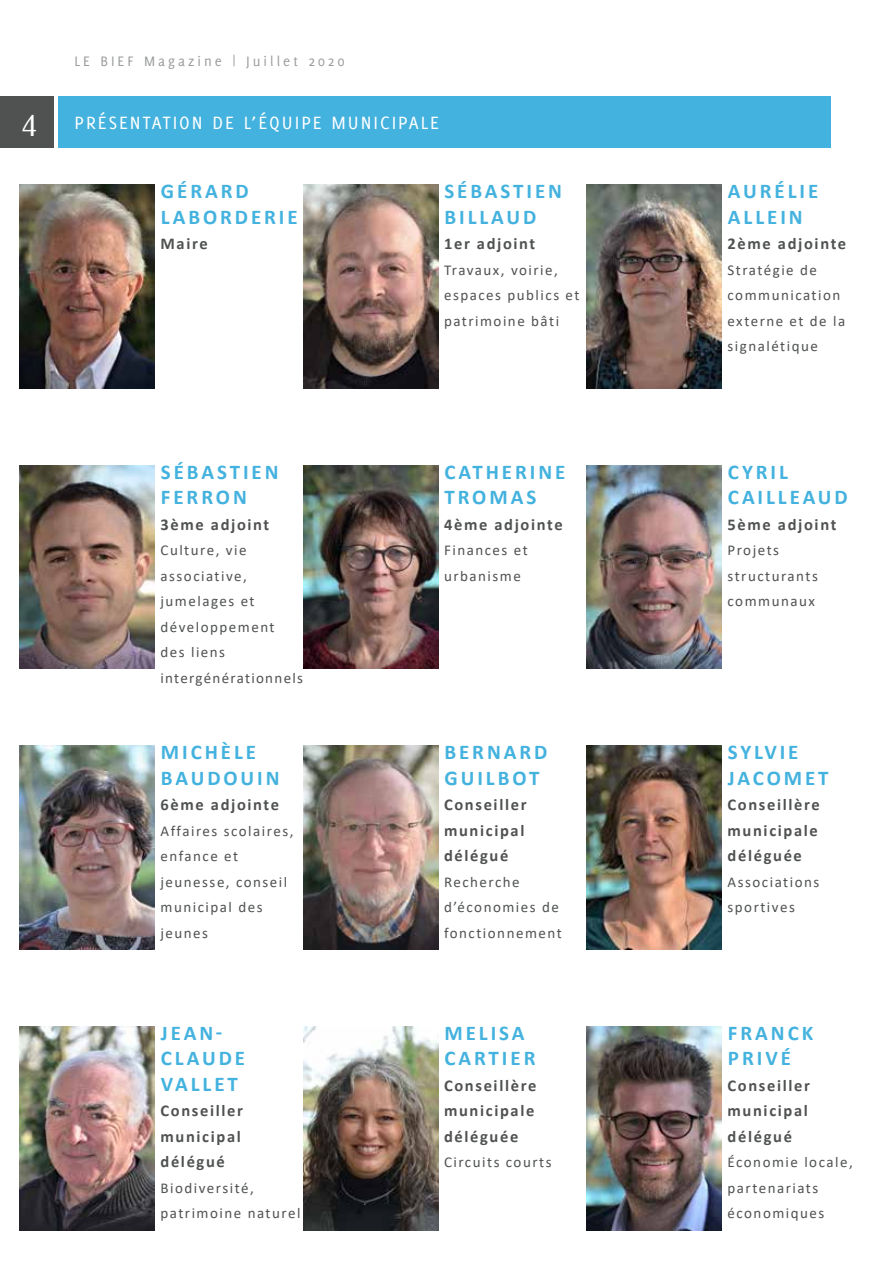
<style>
.page{position:relative;width:893px;height:1263px;background:#fff}
.page>*{position:absolute;margin:0;border:0;box-sizing:border-box;transform-origin:0 0}
.t1{font:700 21px/25.5px "Calibri";letter-spacing:.14em;color:#43b2de}
.t2{font:19.5px "Delicious";letter-spacing:.1em;color:#fff}
.t3{font:700 16.5px/25.5px "Calibri";letter-spacing:.1em;color:#505252}
.t4{font:15px/25.5px "Calibri";letter-spacing:.1em;color:#505252}
.t5{font:15px "Delicious";letter-spacing:.2em;color:#999b9c}
.s1{font-family:"November Medium Normal";font-size:30px}
</style>
<div class="page">
<img style="left:19px;top:185px;width:135px;height:203px">
<img style="left:303px;top:185px;width:135px;height:203px">
<img style="left:586px;top:185px;width:135px;height:203px">
<img style="left:19px;top:746px;width:135px;height:203px">
<img style="left:303px;top:746px;width:135px;height:203px">
<img style="left:586px;top:746px;width:135px;height:203px">
<img style="left:20px;top:1026px;width:134px;height:204px">
<img style="left:303px;top:1026px;width:135px;height:204px">
<img style="left:19px;top:465px;width:135px;height:204px">
<img style="left:303px;top:465px;width:135px;height:204px">
<img style="left:586px;top:465px;width:135px;height:204px">
<img style="left:586px;top:1026px;width:135px;height:204px">
<div style="left:0;top:96px;width:53px;height:51px;background:#505252"></div>
<div style="left:58px;top:96px;width:773px;height:51px;background:#43b2de"></div>
<p class="t5" style="left:74px;top:53px;width:271px">LE BIEF Magazine | Juillet 2020</p>
<h2 class="t2" style="left:22px;top:112px;width:418px"><span class="s1">4</span> PRÉSENTATION DE L’ÉQUIPE MUNICIPALE</h2>
<h1 class="t1" style="left:161px;top:178px;width:138px">GÉRARD<br>LABORDERIE</h1>
<p class="t3" style="left:160px;top:231px;width:49px">Maire</p>
<h1 class="t1" style="left:161px;top:459px;width:119px">SÉBASTIEN<br>FERRON</h1>
<p class="t3" style="left:160px;top:511px;width:110px">3ème adjoint</p>
<p class="t4" style="left:160px;top:537px;width:144px">Culture, vie associative, jumelages et développement<br>des liens intergénérationnels</p>
<h1 class="t1" style="left:161px;top:739px;width:120px">MICHÈLE<br>BAUDOUIN</h1>
<p class="t3" style="left:160px;top:792px;width:120px">6ème adjointe</p>
<p class="t4" style="left:160px;top:817px;width:134px">Affaires scolaires, enfance et jeunesse, conseil municipal des jeunes</p>
<h1 class="t1" style="left:161px;top:1020px;width:86px">JEAN-<br>CLAUDE<br>VALLET</h1>
<p class="t3" style="left:160px;top:1098px;width:84px">Conseiller municipal délégué</p>
<p class="t4" style="left:160px;top:1174px;width:141px">Biodiversité, patrimoine naturel</p>
<h1 class="t1" style="left:444px;top:178px;width:119px">SÉBASTIEN<br>BILLAUD</h1>
<p class="t3" style="left:444px;top:231px;width:93px">1er adjoint</p>
<p class="t4" style="left:444px;top:256px;width:137px">Travaux, voirie, espaces publics et patrimoine bâti</p>
<h1 class="t1" style="left:444px;top:459px;width:122px">CATHERINE<br>TROMAS</h1>
<p class="t3" style="left:444px;top:511px;width:120px">4ème adjointe</p>
<p class="t4" style="left:444px;top:537px;width:85px">Finances et urbanisme</p>
<h1 class="t1" style="left:444px;top:739px;width:104px">BERNARD<br>GUILBOT</h1>
<p class="t3" style="left:444px;top:792px;width:84px">Conseiller municipal délégué</p>
<p class="t4" style="left:444px;top:868px;width:119px">Recherche d’économies de fonctionnement</p>
<h1 class="t1" style="left:444px;top:1020px;width:93px">MELISA<br>CARTIER</h1>
<p class="t3" style="left:444px;top:1072px;width:94px;text-align:justify">Conseillère municipale déléguée</p>
<p class="t4" style="left:444px;top:1149px;width:109px">Circuits courts</p>
<h1 class="t1" style="left:728px;top:178px;width:92px">AURÉLIE<br>ALLEIN</h1>
<p class="t3" style="left:728px;top:231px;width:120px">2ème adjointe</p>
<p class="t4" style="left:728px;top:256px;width:119px">Stratégie de communication externe et de la signalétique</p>
<h1 class="t1" style="left:728px;top:459px;width:121px">CYRIL<br>CAILLEAUD</h1>
<p class="t3" style="left:727px;top:511px;width:110px">5ème adjoint</p>
<p class="t4" style="left:727px;top:537px;width:92px">Projets structurants communaux</p>
<h1 class="t1" style="left:728px;top:739px;width:102px">SYLVIE<br>JACOMET</h1>
<p class="t3" style="left:728px;top:792px;width:94px;text-align:justify">Conseillère municipale déléguée</p>
<p class="t4" style="left:728px;top:868px;width:93px">Associations sportives</p>
<h1 class="t1" style="left:728px;top:1020px;width:87px">FRANCK<br>PRIVÉ</h1>
<p class="t3" style="left:728px;top:1072px;width:84px">Conseiller municipal délégué</p>
<p class="t4" style="left:727px;top:1149px;width:127px">Économie locale, partenariats économiques</p>
</div>
